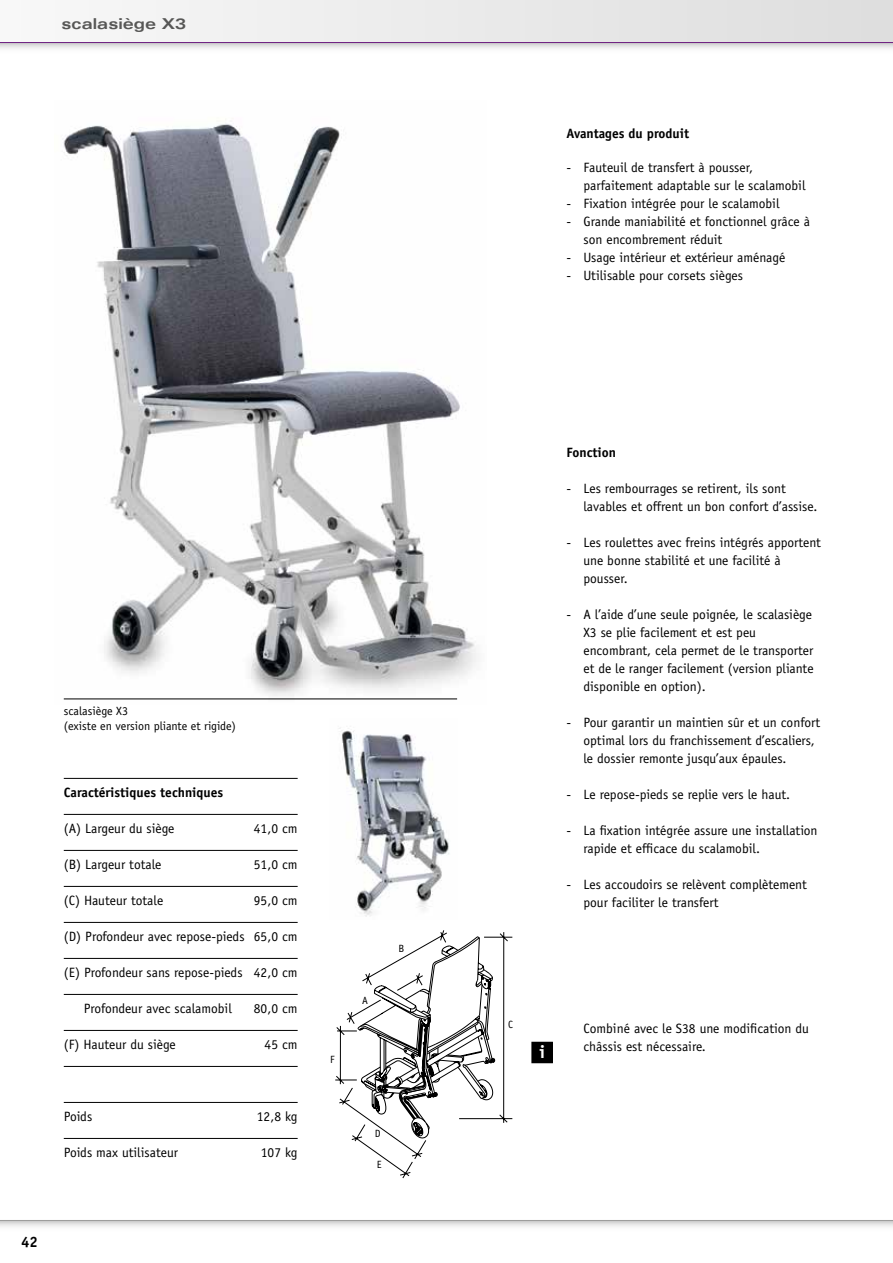
<style>
.page{position:relative;width:893px;height:1263px;background:#fff}
.page>*{position:absolute;margin:0;border:0;box-sizing:border-box;transform-origin:0 0}
.t1{font:700 18px "Officina Sans";color:#fff}
.t2{font:700 expanded 15px "Univers";color:#575756}
.t3{font:700 15px "Officina Sans";color:#000}
.t4{font:13.5px/18px "Officina Sans";color:#000}
.t5{font:700 13.5px "Officina Sans";color:#000}
.t6{font:12px/15px "Officina Sans";color:#000}
.t7{font:10.5px "Officina Sans";color:#000}
</style>
<div class="page">
<svg style="left:0;top:1221px;width:893px;height:6px"></svg>
<hr style="left:0;top:1220px;width:893px;height:1px;background:#9d9d9c">
<div style="left:0;top:0;width:893px;height:43px;background:linear-gradient(to right,#f8f8f8,#dedede)"></div>
<svg style="left:0;top:43px;width:893px;height:6px"></svg>
<hr style="left:0;top:42px;width:893px;height:1px;background:#702283">
<img style="left:63px;top:119px;width:414px;height:581px">
<hr style="left:64px;top:698px;width:393px;height:1px;background:#000">
<div style="left:531px;top:1042px;width:22px;height:21px;border:1px solid #000"></div>
<div style="left:532px;top:1042px;width:21px;height:20px;background:#000"></div>
<img style="left:339px;top:728px;width:110px;height:189px">
<svg style="left:335px;top:930px;width:178px;height:249px"></svg>
<hr style="left:64px;top:778px;width:234px;height:1px;background:#000">
<hr style="left:64px;top:814px;width:234px;height:1px;background:#000">
<hr style="left:64px;top:850px;width:234px;height:1px;background:#000">
<hr style="left:64px;top:886px;width:234px;height:1px;background:#000">
<hr style="left:64px;top:922px;width:234px;height:1px;background:#000">
<hr style="left:64px;top:958px;width:234px;height:1px;background:#000">
<hr style="left:64px;top:994px;width:234px;height:1px;background:#000">
<hr style="left:64px;top:1030px;width:234px;height:1px;background:#000">
<hr style="left:64px;top:1066px;width:234px;height:1px;background:#000">
<hr style="left:64px;top:1102px;width:234px;height:1px;background:#000">
<hr style="left:64px;top:1138px;width:234px;height:1px;background:#000">
<p class="t2" style="left:62px;top:15px;width:126px">scalasiège X3</p>
<p class="t6" style="left:64px;top:704px;width:174px">scalasiège X3<br>(existe en version pliante et rigide)</p>
<p class="t5" style="left:64px;top:784px;width:161px">Caractéristiques techniques</p>
<p class="t4" style="left:64px;top:819px;width:112px">(A) Largeur du siège</p>
<p class="t4" style="left:254px;top:819px;width:45px">41,0 cm</p>
<p class="t4" style="left:64px;top:855px;width:99px">(B) Largeur totale</p>
<p class="t4" style="left:254px;top:855px;width:45px">51,0 cm</p>
<p class="t4" style="left:64px;top:891px;width:101px">(C) Hauteur totale</p>
<p class="t4" style="left:254px;top:891px;width:45px">95,0 cm</p>
<p class="t4" style="left:64px;top:927px;width:235px">(D) Profondeur avec repose-pieds 65,0 cm</p>
<p class="t4" style="left:64px;top:963px;width:235px">(E) Profondeur sans repose-pieds 42,0 cm</p>
<p class="t4" style="left:84px;top:999px;width:150px">Profondeur avec scalamobil</p>
<p class="t4" style="left:254px;top:999px;width:45px">80,0 cm</p>
<p class="t4" style="left:64px;top:1035px;width:114px">(F) Hauteur du siège</p>
<p class="t4" style="left:265px;top:1035px;width:34px">45 cm</p>
<p class="t4" style="left:64px;top:1107px;width:30px">Poids</p>
<p class="t4" style="left:257px;top:1107px;width:42px">12,8 kg</p>
<p class="t4" style="left:64px;top:1143px;width:116px">Poids max utilisateur</p>
<p class="t4" style="left:261px;top:1143px;width:38px">107 kg</p>
<p class="t3" style="left:21px;top:1233px;width:18px">42</p>
<p class="t7" style="left:330px;top:1053px;width:6px">F</p>
<p class="t7" style="left:362px;top:995px;width:7px">A</p>
<p class="t7" style="left:398px;top:942px;width:7px">B</p>
<p class="t7" style="left:375px;top:1128px;width:7px">D</p>
<p class="t7" style="left:377px;top:1158px;width:6px">E</p>
<p class="t5" style="left:566px;top:125px;width:124px">Avantages du produit</p>
<p class="t4" style="left:583px;top:159px;width:224px;text-indent:-17px">- Fauteuil de transfert à pousser, parfaitement adaptable sur le scalamobil</p>
<p class="t4" style="left:566px;top:195px;width:215px">- Fixation intégrée pour le scalamobil</p>
<p class="t4" style="left:583px;top:213px;width:228px;text-indent:-17px">- Grande maniabilité et fonctionnel grâce à son encombrement réduit</p>
<p class="t4" style="left:566px;top:249px;width:220px">- Usage intérieur et extérieur aménagé</p>
<p class="t4" style="left:566px;top:267px;width:178px">- Utilisable pour corsets sièges</p>
<p class="t5" style="left:566px;top:444px;width:51px">Fonction</p>
<p class="t4" style="left:583px;top:480px;width:235px;text-indent:-17px">- Les rembourrages se retirent, ils sont lavables et offrent un bon confort d’assise.</p>
<p class="t4" style="left:583px;top:534px;width:239px;text-indent:-17px">- Les roulettes avec freins intégrés apportent une bonne stabilité et une facilité à pousser.</p>
<p class="t4" style="left:583px;top:606px;width:232px;text-indent:-17px">- A l’aide d’une seule poignée, le scalasiège X3 se plie facilement et est peu encombrant, cela permet de le transporter et de le ranger facilement (version pliante disponible en option).</p>
<p class="t4" style="left:583px;top:713px;width:238px;text-indent:-17px">- Pour garantir un maintien sûr et un confort optimal lors du franchissement d’escaliers, le dossier remonte jusqu’aux épaules.</p>
<p class="t4" style="left:566px;top:785px;width:225px">- Le repose-pieds se replie vers le haut.</p>
<p class="t4" style="left:583px;top:821px;width:236px;text-indent:-17px">- La fixation intégrée assure une installation rapide et efficace du scalamobil.</p>
<p class="t4" style="left:583px;top:875px;width:225px;text-indent:-17px">- Les accoudoirs se relèvent complètement pour faciliter le transfert</p>
<p class="t7" style="left:508px;top:1019px;width:6px">C</p>
<h1 class="t1" style="left:540px;top:1040px;width:7px">i</h1>
<p class="t4" style="left:583px;top:1019px;width:227px">Combiné avec le S38 une modification du châssis est nécessaire.</p>
</div>
